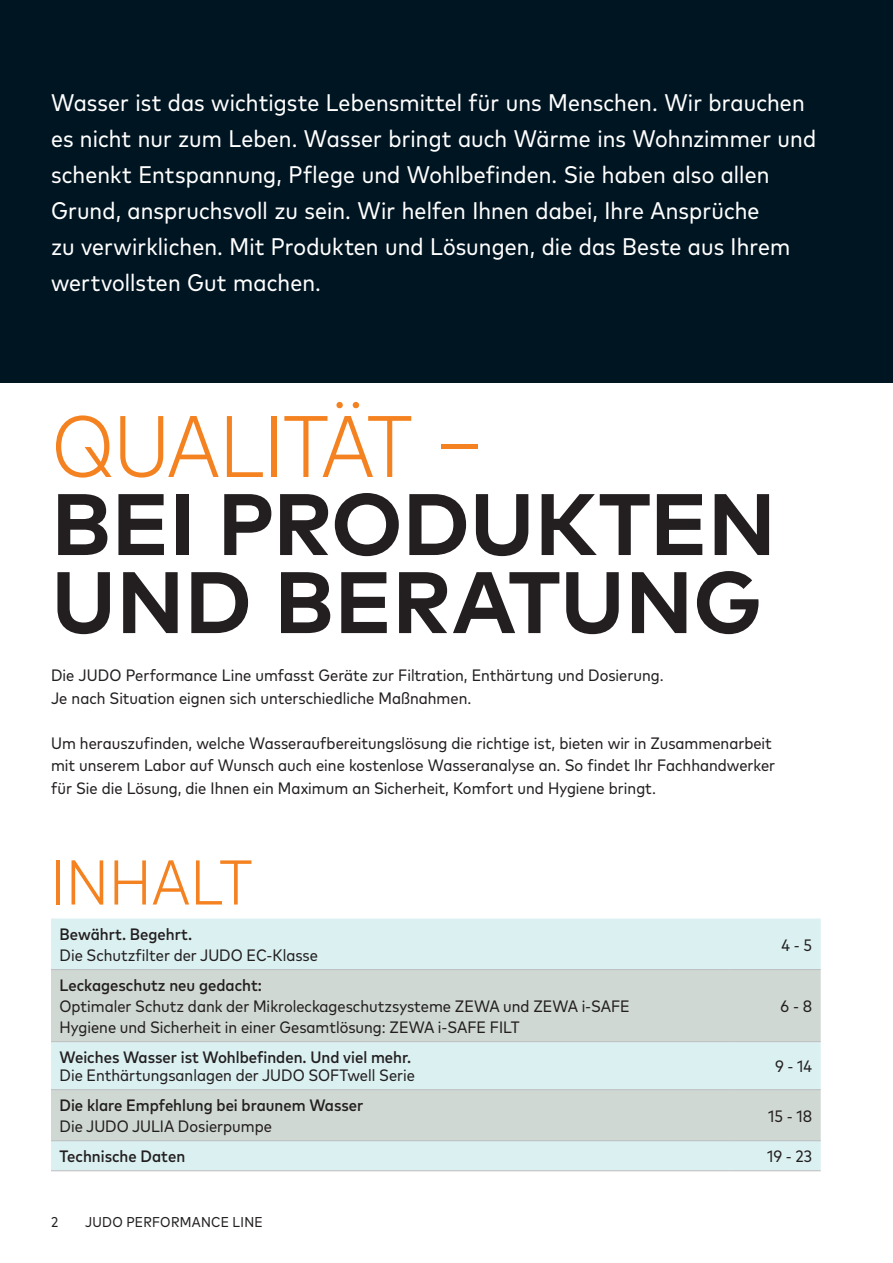
<style>
.page{position:relative;width:893px;height:1263px;background:#fff}
.page>*{position:absolute;margin:0;border:0;box-sizing:border-box;transform-origin:0 0}
.t1{font:700 87px/78px "Mark Pro";color:#231f20}
.t2{font:300 condensed 87px "Mark Pro";letter-spacing:-.01em;color:#f58220}
.t3{font:300 condensed 63px "Mark Pro";letter-spacing:.005em;color:#f58220}
.t4{font:condensed 24px/36px "Mark Pro";letter-spacing:.005em;color:#fff}
.t5{font:condensed 16.5px/22.5px "Mark Pro";color:#231f20}
.t6{font:500 condensed 16.5px "Mark Pro";color:#231f20}
.t7{font:condensed 14.25px "Mark Pro";letter-spacing:.02em;color:#231f20}
</style>
<div class="page">
<div style="left:51px;top:918px;width:770px;height:252px;background:#dbf0f1"></div>
<svg style="left:51px;top:970px;width:770px;height:170px;background:#d3dedb"></svg>
<hr style="left:51px;top:1041px;width:678px;height:1px;background:#bcbdc0">
<hr style="left:729px;top:1041px;width:92px;height:1px;background:#bcbdc0">
<hr style="left:51px;top:1089px;width:678px;height:1px;background:#bcbdc0">
<hr style="left:729px;top:1089px;width:92px;height:1px;background:#bcbdc0">
<hr style="left:51px;top:1140px;width:678px;height:1px;background:#bcbdc0">
<hr style="left:729px;top:1140px;width:92px;height:1px;background:#bcbdc0">
<hr style="left:51px;top:1170px;width:678px;height:1px;background:#bcbdc0">
<hr style="left:729px;top:1170px;width:92px;height:1px;background:#bcbdc0">
<hr style="left:51px;top:969px;width:678px;height:1px;background:#bcbdc0">
<hr style="left:729px;top:969px;width:92px;height:1px;background:#bcbdc0">
<div style="left:0;top:0;width:893px;height:383px;background:#001522"></div>
<p class="t4" style="left:51px;top:82px;width:767px">Wasser ist das wichtigste Lebensmittel für uns Menschen. Wir brauchen es nicht nur zum Leben. Wasser bringt auch Wärme ins Wohnzimmer und schenkt Entspannung, Pflege und Wohlbefinden. Sie haben also allen Grund, anspruchsvoll zu sein. Wir helfen Ihnen dabei, Ihre Ansprüche<br>zu verwirklichen. Mit Produkten und Lösungen, die das Beste aus Ihrem wertvollsten Gut machen.</p>
<h1 class="t2" style="left:51px;top:382px;width:432px">QUALITÄT –</h1>
<h1 class="t1" style="left:51px;top:478px;width:726px">BEI PRODUKTEN<br>UND BERATUNG</h1>
<p class="t5" style="left:51px;top:663px;width:614px">Die JUDO Performance Line umfasst Geräte zur Filtration, Enthärtung und Dosierung.<br>Je nach Situation eignen sich unterschiedliche Maßnahmen.</p>
<p class="t5" style="left:51px;top:730px;width:726px">Um herauszufinden, welche Wasseraufbereitungslösung die richtige ist, bieten wir in Zusammenarbeit mit unserem Labor auf Wunsch auch eine kostenlose Wasseranalyse an. So findet Ihr Fachhandwerker für Sie die Lösung, die Ihnen ein Maximum an Sicherheit, Komfort und Hygiene bringt.</p>
<h2 class="t3" style="left:51px;top:836px;width:203px">INHALT</h2>
<p class="t6" style="left:60px;top:922px;width:134px">Bewährt. Begehrt.</p>
<p class="t5" style="left:60px;top:943px;width:260px">Die Schutzfilter der JUDO EC-Klasse</p>
<p class="t5" style="left:781px;top:932px;width:32px">4 - 5</p>
<p class="t6" style="left:60px;top:973px;width:204px">Leckageschutz neu gedacht:</p>
<p class="t5" style="left:60px;top:994px;width:572px;line-height:21px">Optimaler Schutz dank der Mikroleckageschutzsysteme ZEWA und ZEWA i-SAFE<br>Hygiene und Sicherheit in einer Gesamtlösung: ZEWA i-SAFE FILT</p>
<p class="t5" style="left:781px;top:994px;width:33px">6 - 8</p>
<p class="t6" style="left:60px;top:1045px;width:353px">Weiches Wasser ist Wohlbefinden. Und viel mehr.</p>
<p class="t5" style="left:60px;top:1063px;width:357px">Die Enthärtungsanlagen der JUDO SOFTwell Serie</p>
<p class="t5" style="left:775px;top:1054px;width:39px">9 - 14</p>
<p class="t6" style="left:60px;top:1093px;width:305px">Die klare Empfehlung bei braunem Wasser</p>
<p class="t5" style="left:60px;top:1114px;width:214px">Die JUDO JULIA Dosierpumpe</p>
<p class="t5" style="left:768px;top:1103px;width:46px">15 - 18</p>
<p class="t6" style="left:60px;top:1144px;width:127px">Technische Daten</p>
<p class="t5" style="left:767px;top:1144px;width:47px">19 - 23</p>
<p class="t7" style="left:51px;top:1211px;width:9px">2</p>
<p class="t7" style="left:85px;top:1211px;width:179px">JUDO PERFORMANCE LINE</p>
</div>
